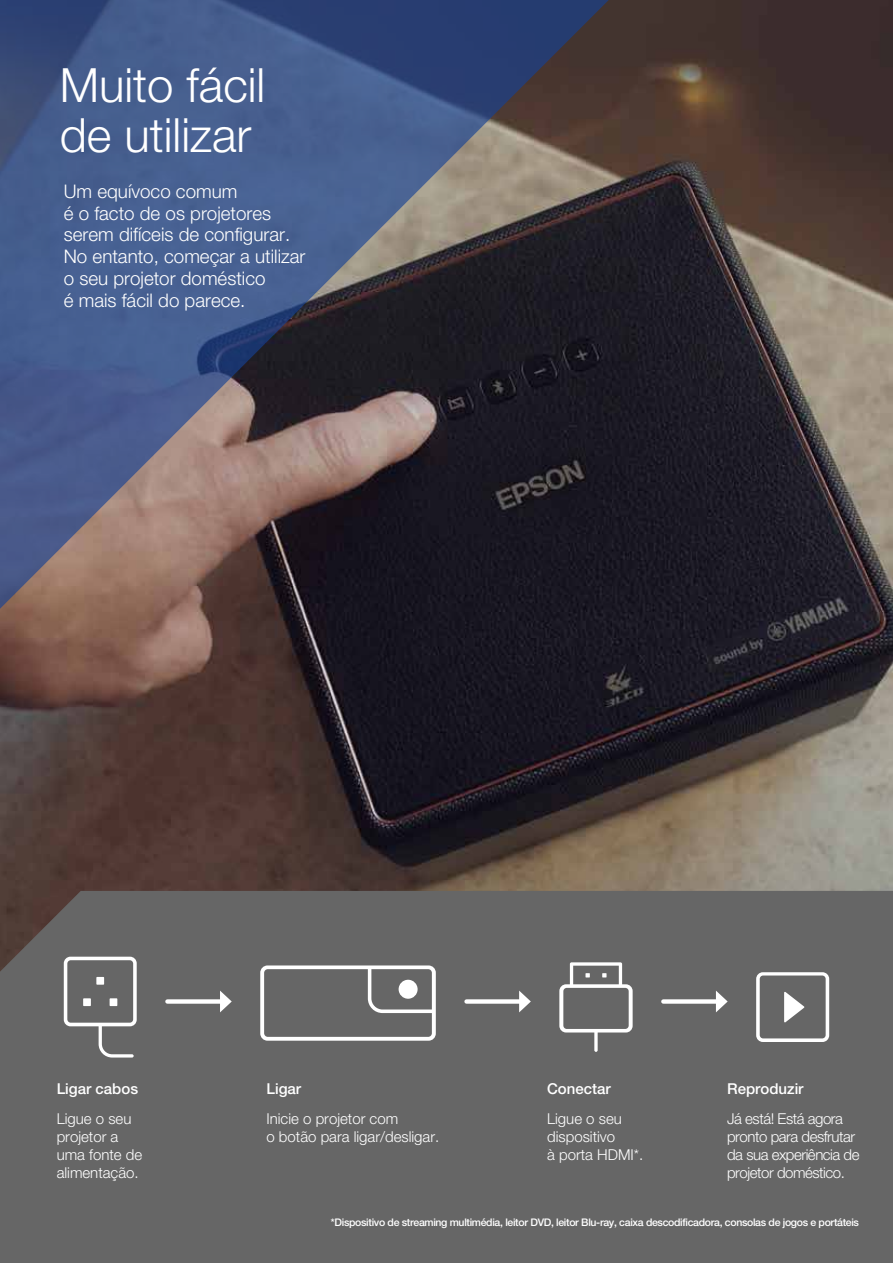
<style>
.page{position:relative;width:893px;height:1263px;background:#fff}
.page>*{position:absolute;margin:0;border:0;box-sizing:border-box;transform-origin:0 0}
.t1{font:300 47.25px/50.2px "Helvetica Neue LT";color:#fff}
.t2{font:300 18.75px/21.8px "Helvetica Neue LT";color:#fff}
.t3{font:300 15px/18px "Helvetica Neue LT";color:#fff}
.t4{font:300 15px/18px "Helvetica Neue LT";letter-spacing:-.03em;color:#fff}
.t5{font:500 15px "Helvetica Neue LT";color:#fff}
.t6{font:500 10.5px "Helvetica Neue LT";letter-spacing:-.03em;color:#fff}
</style>
<div class="page">
<img style="left:0;top:0;width:893px;height:891px">
<svg style="left:0;top:0;width:609px;height:609px;background:#464c65"></svg>
<div style="left:0;top:891px;width:893px;height:372px;background:#666"></div>
<div style="left:167px;top:999px;width:57px;height:5px;background:#fff"></div>
<svg style="left:220px;top:990px;width:12px;height:22px"></svg>
<div style="left:466px;top:999px;width:57px;height:5px;background:#fff"></div>
<svg style="left:519px;top:990px;width:12px;height:22px"></svg>
<div style="left:663px;top:999px;width:57px;height:5px;background:#fff"></div>
<svg style="left:716px;top:990px;width:12px;height:22px"></svg>
<svg style="left:64px;top:957px;width:73px;height:100px;background:#808080"></svg>
<svg style="left:260px;top:965px;width:176px;height:76px;background:#7f7f7f"></svg>
<div style="left:399px;top:980px;width:19px;height:19px;background:#fff;border-radius:50%"></div>
<svg style="left:559px;top:962px;width:74px;height:90px;background:#818181"></svg>
<svg style="left:756px;top:972px;width:73px;height:70px"></svg>
<h1 class="t1" style="left:60px;top:59px;width:207px">Muito fácil de utilizar</h1>
<p class="t2" style="left:64px;top:180px;width:243px">Um equívoco comum<br>é o facto de os projetores serem difíceis de configurar.<br>No entanto, começar a utilizar o seu projetor doméstico<br>é mais fácil do parece.</p>
<p class="t5" style="left:57px;top:1079px;width:83px">Ligar cabos</p>
<p class="t3" style="left:57px;top:1110px;width:87px">Ligue o seu projetor a uma fonte de alimentação.</p>
<p class="t5" style="left:266px;top:1079px;width:36px">Ligar</p>
<p class="t3" style="left:266px;top:1110px;width:174px">Inicie o projetor com<br>o botão para ligar/desligar.</p>
<p class="t5" style="left:547px;top:1079px;width:65px">Conectar</p>
<p class="t3" style="left:547px;top:1110px;width:98px">Ligue o seu dispositivo<br>à porta HDMI*.</p>
<p class="t5" style="left:727px;top:1079px;width:78px">Reproduzir</p>
<p class="t4" style="left:727px;top:1110px;width:134px">Já está! Está agora pronto para desfrutar da sua experiência de projetor doméstico.</p>
<p class="t6" style="left:331px;top:1216px;width:530px">*Dispositivo de streaming multimédia, leitor DVD, leitor Blu-ray, caixa descodificadora, consolas de jogos e portáteis</p>
</div>
